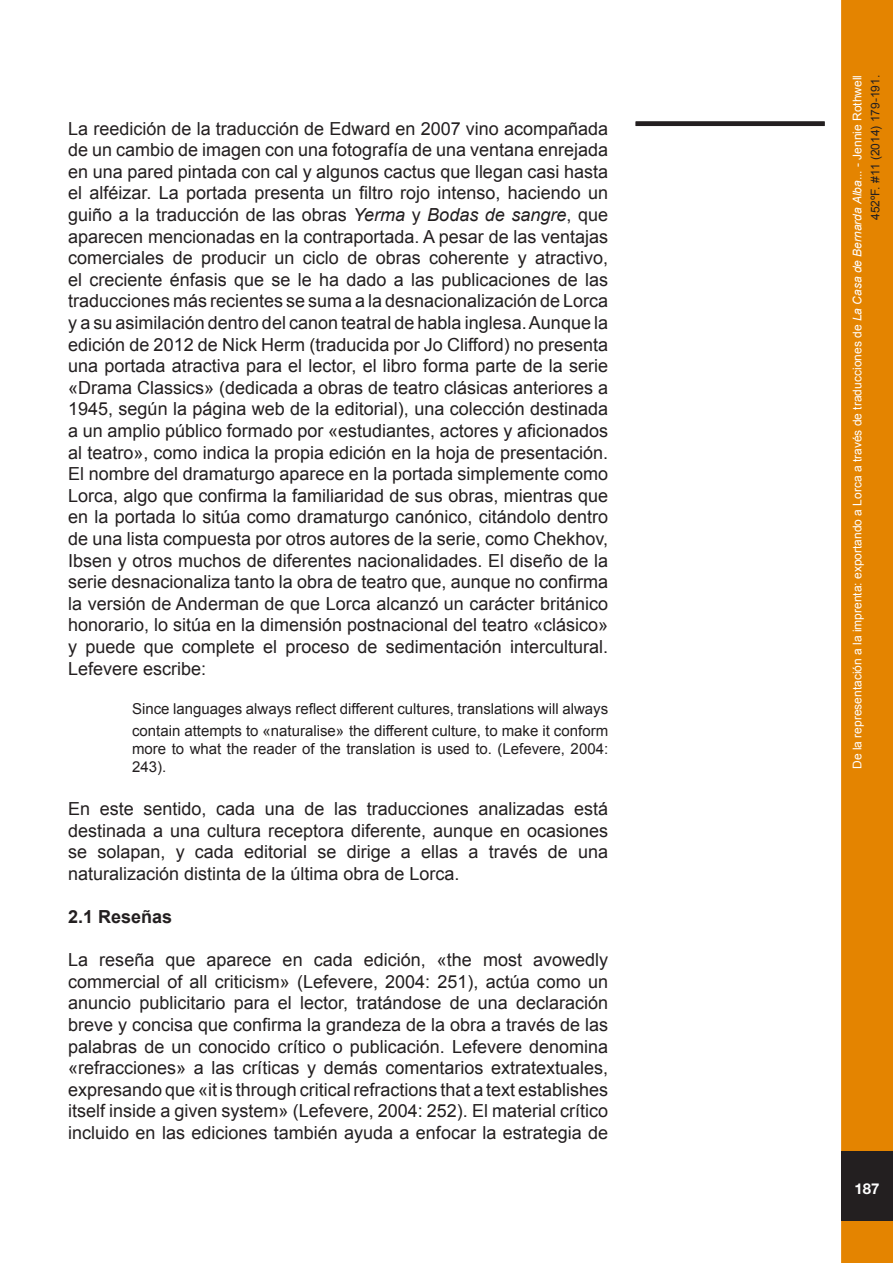
<style>
.page{position:relative;width:893px;height:1263px;background:#fff}
.page>*{position:absolute;margin:0;border:0;box-sizing:border-box;transform-origin:0 0}
.t1{font:18px/21.6px "Arial";color:#231f20;text-align:justify}
.t2{font:700 18px "Arial";color:#231f20}
.t3{font:15px/21.6px "Arial";color:#231f20}
.t4{font:700 15px "Helvetica Neue";color:#fff}
.t5{font:12px/18px "Arial";color:#fff;text-align:right}
.s1{font-style:italic}
.s2{color:#231f20}
</style>
<div class="page">
<div style="left:843px;top:2px;width:48px;height:1259px;background:#e48400"></div>
<div style="left:841px;top:0;width:52px;height:1263px;border:3px solid #e48400"></div>
<div style="left:841px;top:1151px;width:52px;height:70px;background:#231f20"></div>
<div style="left:636px;top:121px;width:189px;height:5px;background:#231f20"></div>
<p class="t1" style="left:68px;top:118px;width:541px">La reedición de la traducción de Edward en 2007 vino acompañada de un cambio de imagen con una fotografía de una ventana enrejada en una pared pintada con cal y algunos cactus que llegan casi hasta el alféizar. La portada presenta un filtro rojo intenso, haciendo un guiño a la traducción de las obras <span class="s1">Yerma</span> y <span class="s1">Bodas de sangre</span>, que aparecen mencionadas en la contraportada. A pesar de las ventajas comerciales de producir un ciclo de obras coherente y atractivo, el creciente énfasis que se le ha dado a las publicaciones de las traducciones más recientes se suma a la desnacionalización de Lorca y a su asimilación dentro del canon teatral de habla inglesa. Aunque la edición de 2012 de Nick Herm (traducida por Jo Clifford) no presenta una portada atractiva para el lector, el libro forma parte de la serie «Drama Classics» (dedicada a obras de teatro clásicas anteriores a 1945, según la página web de la editorial), una colección destinada a un amplio público formado por «estudiantes, actores y aficionados al teatro», como indica la propia edición en la hoja de presentación.<br>El nombre del dramaturgo aparece en la portada simplemente como Lorca, algo que confirma la familiaridad de sus obras, mientras que en la portada lo sitúa como dramaturgo canónico, citándolo dentro de una lista compuesta por otros autores de la serie, como Chekhov, Ibsen y otros muchos de diferentes nacionalidades. El diseño de la serie desnacionaliza tanto la obra de teatro que, aunque no confirma la versión de Anderman de que Lorca alcanzó un carácter británico honorario, lo sitúa en la dimensión postnacional del teatro «clásico» y puede que complete el proceso de sedimentación intercultural.<br>Lefevere escribe:</p>
<p class="t3" style="left:132px;top:698px;width:478px">Since languages always reflect different cultures, translations will always contain attempts to «naturalise» the different culture, to make it conform</p>
<p class="t3" style="left:132px;top:740px;width:478px;line-height:18px">more to what the reader of the translation is used to. (Lefevere, 2004:<br>243).</p>
<p class="t1" style="left:68px;top:798px;width:541px">En este sentido, cada una de las traducciones analizadas está destinada a una cultura receptora diferente, aunque en ocasiones se solapan, y cada editorial se dirige a ellas a través de una naturalización distinta de la última obra de Lorca.</p>
<p class="t2" style="left:68px;top:905px;width:106px">2.1 Reseñas</p>
<p class="t1" style="left:68px;top:949px;width:541px">La reseña que aparece en cada edición, «the most avowedly commercial of all criticism» (Lefevere, 2004: 251), actúa como un anuncio publicitario para el lector, tratándose de una declaración breve y concisa que confirma la grandeza de la obra a través de las palabras de un conocido crítico o publicación. Lefevere denomina «refracciones» a las críticas y demás comentarios extratextuales, expresando que «it is through critical refractions that a text establishes itself inside a given system» (Lefevere, 2004: 252). El material crítico incluido en las ediciones también ayuda a enfocar la estrategia de</p>
<p class="t5" style="left:848px;top:769px;width:695px;rotate:-90deg">De la representación a la imprenta: exportando a Lorca a través de traducciones de <span class="s1">La Casa de Bernarda Alba</span>... - Jennie Rothwell<br><span class="s2">452ºF. #11 (2014) 179-191.</span></p>
<p class="t4" style="left:854px;top:1179px;width:27px">187</p>
</div>
